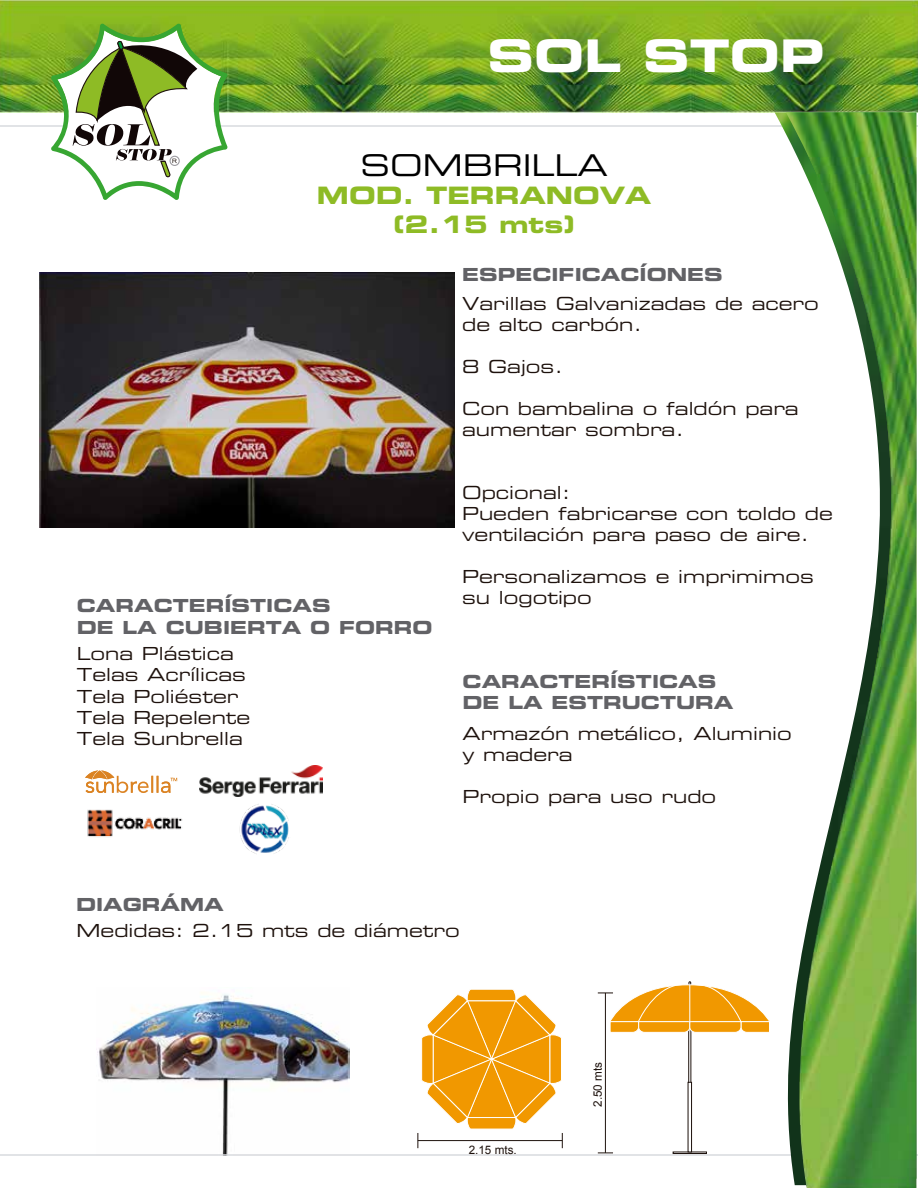
<style>
.page{position:relative;width:918px;height:1188px;background:#fff}
.page>*{position:absolute;margin:0;border:0;box-sizing:border-box;transform-origin:0 0}
.t1{font:45px "Eurostile Bold Extended Two";color:#fff}
.t2{font:30px "Eurostile Extended Two";color:#000}
.t3{font:24px/28.8px "Eurostile Bold Extended Two";color:#8ebb25;text-align:center}
.t4{font:18px/21px "Eurostile Extended Two";color:#1e120d}
.t5{font:18px/21.6px "Eurostile Bold Extended Two";color:#626266}
.t6{font:11.7px "Arial";color:#1e120d}
</style>
<div class="page">
<img style="left:0;top:0;width:918px;height:112px">
<img style="left:96px;top:992px;width:253px;height:162px">
<img style="left:39px;top:272px;width:415px;height:256px">
<svg style="left:85px;top:770px;width:92px;height:13px"></svg>
<img style="left:199px;top:766px;width:123px;height:31px">
<img style="left:85px;top:783px;width:118px;height:54px">
<img style="left:239px;top:804px;width:50px;height:50px">
<hr style="left:0;top:125px;width:918px;height:2px;background:#d8dade">
<hr style="left:0;top:1154px;width:918px;height:2px;background:#d8dade">
<svg style="left:51px;top:23px;width:177px;height:177px"></svg>
<img style="left:756px;top:112px;width:162px;height:45px">
<img style="left:787px;top:157px;width:130px;height:1031px">
<hr style="left:605px;top:993px;width:1px;height:160px;background:#1e120d">
<svg style="left:598px;top:1153px;width:15px;height:1px"></svg>
<svg style="left:418px;top:989px;width:145px;height:159px"></svg>
<div style="left:688px;top:1021px;width:3px;height:131px;background:#fff;border:1px solid #1e120d"></div>
<div style="left:673px;top:1152px;width:34px;height:2px;background:#fff;border:1px solid #1e120d"></div>
<svg style="left:688px;top:1082px;width:4px;height:70px"></svg>
<svg style="left:598px;top:981px;width:172px;height:52px"></svg>
<hr style="left:689px;top:985px;width:1px;height:37px;background:#fff">
<h1 class="t1" style="left:488px;top:24px;width:338px">SOL STOP</h1>
<h2 class="t2" style="left:361px;top:144px;width:249px">SOMBRILLA</h2>
<h3 class="t3" style="left:317px;top:181px;width:336px">MOD. TERRANOVA (2.15 mts)</h3>
<p class="t5" style="left:462px;top:263px;width:262px">ESPECIFICACÍONES</p>
<p class="t5" style="left:77px;top:594px;width:357px">CARACTERÍSTICAS<br>DE LA CUBIERTA O FORRO</p>
<p class="t4" style="left:77px;top:643px;width:175px">Lona Plástica<br>Telas Acrílicas<br>Tela Poliéster<br>Tela Repelente<br>Tela Sunbrella</p>
<p class="t4" style="left:462px;top:293px;width:358px">Varillas Galvanizadas de acero de alto carbón.</p>
<p class="t4" style="left:462px;top:356px;width:102px">8 Gajos.</p>
<p class="t4" style="left:462px;top:398px;width:338px">Con bambalina o faldón para aumentar sombra.</p>
<p class="t4" style="left:462px;top:482px;width:372px">Opcional:<br>Pueden fabricarse con toldo de ventilación para paso de aire.</p>
<p class="t4" style="left:462px;top:566px;width:353px">Personalizamos e imprimimos su logotipo</p>
<p class="t5" style="left:463px;top:670px;width:272px">CARACTERÍSTICAS<br>DE LA ESTRUCTURA</p>
<p class="t4" style="left:463px;top:723px;width:331px">Armazón metálico, Aluminio y madera</p>
<p class="t4" style="left:463px;top:786px;width:255px">Propio para uso rudo</p>
<p class="t5" style="left:76px;top:893px;width:149px">DIAGRÁMA</p>
<p class="t4" style="left:77px;top:920px;width:385px">Medidas: 2.15 mts de diámetro</p>
<p class="t6" style="left:469px;top:1142px;width:50px">2.15 mts.</p>
<p class="t6" style="left:590px;top:1107px;width:46px;rotate:-90deg">2.50 mts</p>
</div>
